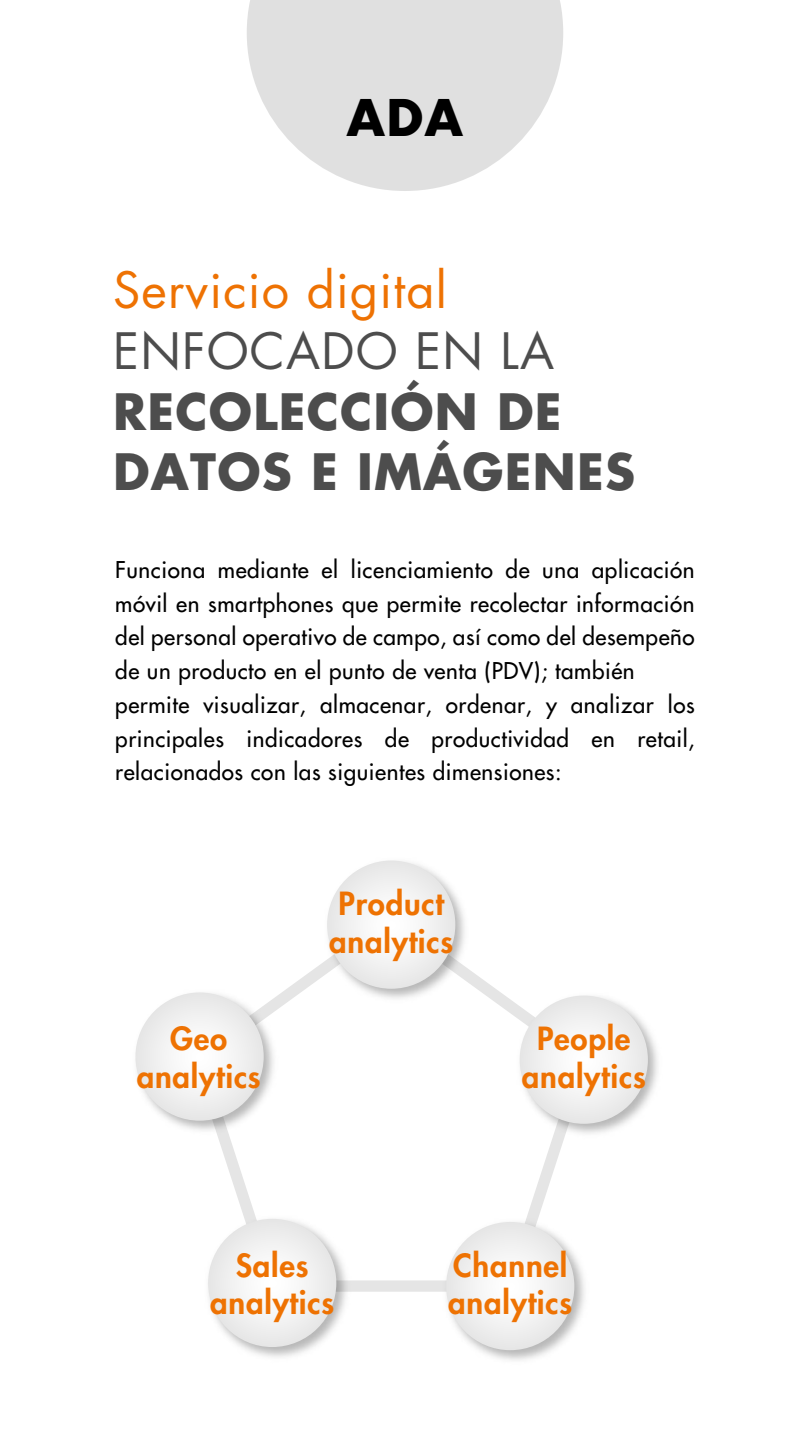
<style>
.page{position:relative;width:810px;height:1440px;background:#fff}
.page>*{position:absolute;margin:0;border:0;box-sizing:border-box;transform-origin:0 0}
.t1{font:700 49.12px "Futura";color:#000}
.t2{font:700 48.75px/60.8px "Futura Std";letter-spacing:.025em;color:#4d4d4d}
.t3{font:48.75px "Futura Std";letter-spacing:.025em;color:#ee7203}
.t4{font:48.75px "Futura Std";letter-spacing:.025em;color:#4d4d4d}
.t5{font:800 31.05px/37.3px "Futura Std";letter-spacing:.025em;color:#ee7202;text-align:center}
.t6{font:500 22.5px/33.8px "Futura Std";letter-spacing:.025em;color:#000}
</style>
<div class="page">
<svg style="left:247px;top:0;width:316px;height:191px;fill:#e0e0e0"></svg>
<svg style="left:218px;top:964px;width:345px;height:328px"></svg>
<img style="left:513px;top:989px;width:145px;height:152px">
<svg style="left:520px;top:996px;width:128px;height:128px"></svg>
<img style="left:138px;top:986px;width:143px;height:152px">
<svg style="left:135px;top:992px;width:129px;height:129px"></svg>
<img style="left:208px;top:1213px;width:145px;height:144px">
<svg style="left:208px;top:1219px;width:128px;height:128px"></svg>
<img style="left:440px;top:1216px;width:145px;height:145px">
<svg style="left:446px;top:1222px;width:128px;height:128px"></svg>
<img style="left:321px;top:860px;width:151px;height:146px">
<svg style="left:327px;top:861px;width:128px;height:128px"></svg>
<h1 class="t1" style="left:346px;top:82px;width:119px">ADA</h1>
<h2 class="t3" style="left:113px;top:259px;width:335px">Servicio digital</h2>
<h2 class="t4" style="left:113px;top:320px;width:443px">ENFOCADO EN LA</h2>
<h2 class="t2" style="left:113px;top:380px;width:523px">RECOLECCIÓN DE<br>DATOS E IMÁGENES</h2>
<p class="t6" style="left:115px;top:553px;width:581px">Funciona mediante el licenciamiento de una aplicación móvil en smartphones que permite recolectar información del personal operativo de campo, así como del desempeño de un producto en el punto de venta (PDV); también permite visualizar, almacenar, ordenar, y analizar los principales indicadores de productividad en retail, relacionados con las siguientes dimensiones:</p>
<h3 class="t5" style="left:137px;top:1020px;width:125px">Geo analytics</h3>
<h3 class="t5" style="left:329px;top:885px;width:125px;text-align:left">Product analytics</h3>
<h3 class="t5" style="left:522px;top:1020px;width:125px">People analytics</h3>
<h3 class="t5" style="left:210px;top:1247px;width:125px">Sales analytics</h3>
<h3 class="t5" style="left:448px;top:1247px;width:125px;text-align:left">Channel analytics</h3>
</div>
